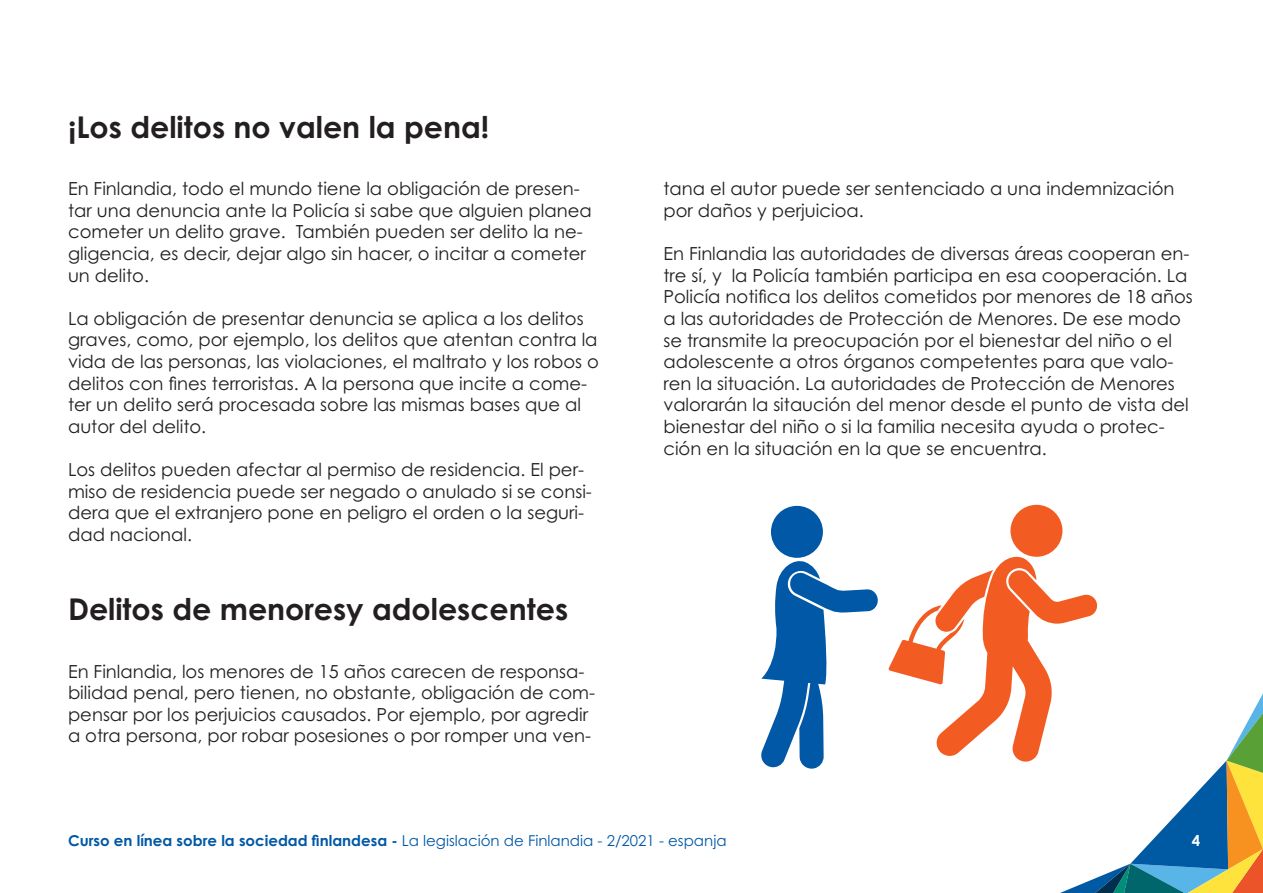
<style>
.page{position:relative;width:1263px;height:893px;background:#fff}
.page>*{position:absolute;margin:0;border:0;box-sizing:border-box;transform-origin:0 0}
.t1{font:700 30px "Century Gothic Pro";color:#231f20}
.t2{font:18px/21.6px "Century Gothic Pro";color:#231f20}
.t3{font:15px "Century Gothic Pro";color:#0158a6}
.t4{font:700 15px "Century Gothic Pro";color:#fff}
.s1{font-weight:700}
</style>
<div class="page">
<div style="left:1010px;top:505px;width:52px;height:52px;background:#f25b21;border-radius:50%"></div>
<svg style="left:888px;top:552px;width:375px;height:341px"></svg>
<div style="left:771px;top:506px;width:52px;height:52px;background:#0158a6;border-radius:50%"></div>
<svg style="left:761px;top:561px;width:117px;height:208px"></svg>
<p class="t1" style="left:68px;top:108px;width:423px">¡Los delitos no valen la pena!</p>
<p class="t2" style="left:68px;top:178px;width:525px">En Finlandia, todo el mundo tiene la obligación de presen&shy;tar una denuncia ante la Policía si sabe que alguien planea cometer un delito grave. También pueden ser delito la ne&shy;gligencia, es decir, dejar algo sin hacer, o incitar a cometer un delito.</p>
<p class="t2" style="left:68px;top:307px;width:532px">La obligación de presentar denuncia se aplica a los delitos graves, como, por ejemplo, los delitos que atentan contra la vida de las personas, las violaciones, el maltrato y los robos o delitos con fines terroristas. A la persona que incite a come&shy;ter un delito será procesada sobre las mismas bases que al autor del delito.</p>
<p class="t2" style="left:68px;top:458px;width:525px">Los delitos pueden afectar al permiso de residencia. El per&shy;miso de residencia puede ser negado o anulado si se consi&shy;dera que el extranjero pone en peligro el orden o la seguri&shy;dad nacional.</p>
<p class="t1" style="left:68px;top:590px;width:502px">Delitos de menoresy adolescentes</p>
<p class="t2" style="left:68px;top:660px;width:528px">En Finlandia, los menores de 15 años carecen de responsa&shy;bilidad penal, pero tienen, no obstante, obligación de com&shy;pensar por los perjuicios causados. Por ejemplo, por agredir a otra persona, por robar posesiones o por romper una ven-</p>
<p class="t2" style="left:663px;top:178px;width:513px">tana el autor puede ser sentenciado a una indemnización por daños y perjuicioa.</p>
<p class="t2" style="left:663px;top:243px;width:531px">En Finlandia las autoridades de diversas áreas cooperan en&shy;tre sí, y la Policía también participa en esa cooperación. La Policía notifica los delitos cometidos por menores de 18 años a las autoridades de Protección de Menores. De ese modo se transmite la preocupación por el bienestar del niño o el adolescente a otros órganos competentes para que valo&shy;ren la situación. La autoridades de Protección de Menores valorarán la sitaución del menor desde el punto de vista del bienestar del niño o si la familia necesita ayuda o protec&shy;ción en la situación en la que se encuentra.</p>
<p class="t3" style="left:68px;top:832px;width:660px"><span class="s1">Curso en línea sobre la sociedad finlandesa -</span> La legislación de Finlandia - 2/2021 - espanja</p>
<p class="t4" style="left:1192px;top:831px;width:10px">4</p>
</div>
